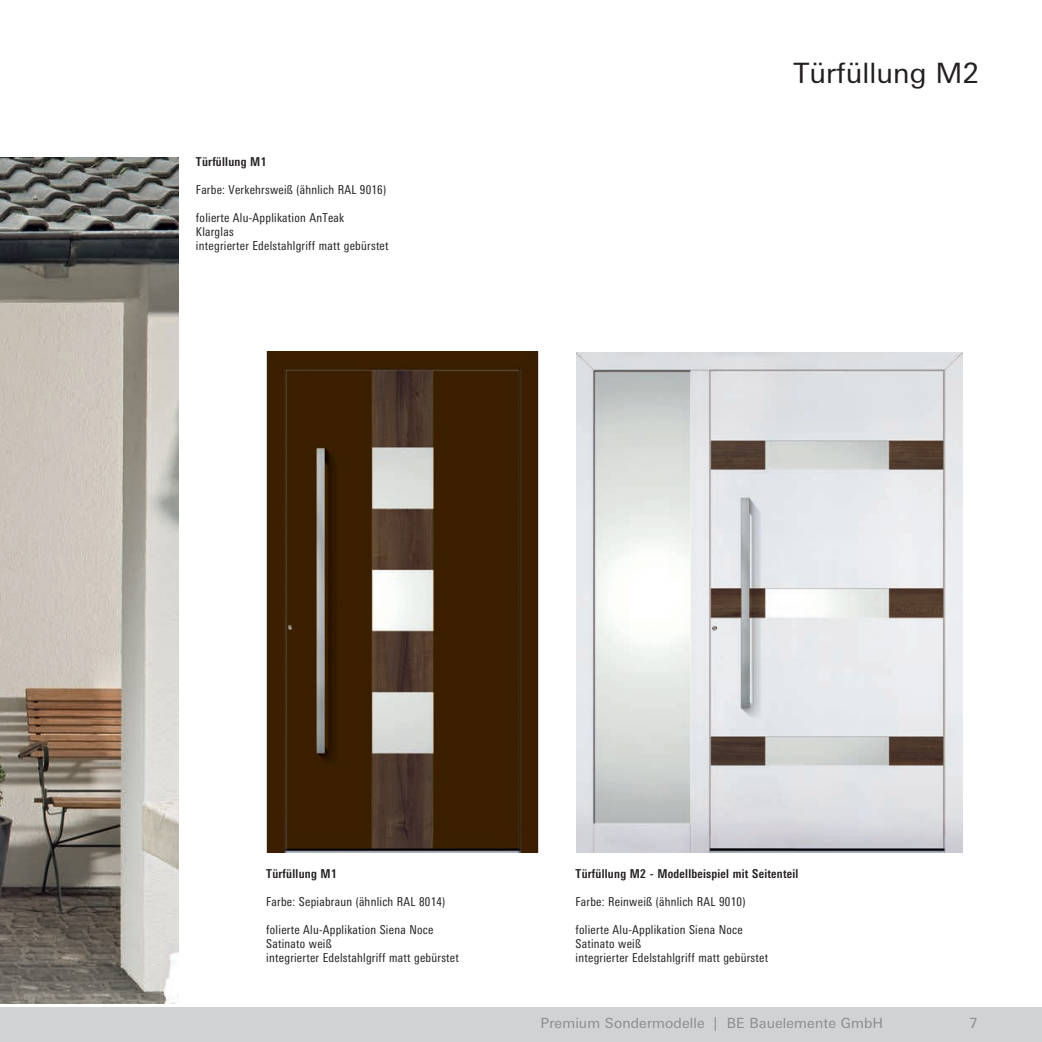
<style>
.page{position:relative;width:1042px;height:1042px;background:#fff}
.page>*{position:absolute;margin:0;border:0;box-sizing:border-box;transform-origin:0 0}
.t1{font:28px "LT Univers Basic";color:#231f20}
.t2{font:14px "LT Univers Basic";letter-spacing:.01em;color:#8a8c8f}
.t3{font:condensed 12.25px/14px "LT Univers";letter-spacing:.02em;color:#231f20}
.t4{font:700 condensed 12.25px "LT Univers";letter-spacing:.02em;color:#231f20}
</style>
<div class="page">
<div style="left:0;top:1007px;width:1042px;height:35px;background:#d1d2d4"></div>
<img style="left:267px;top:352px;width:271px;height:500px">
<img style="left:0;top:158px;width:179px;height:846px">
<img style="left:576px;top:352px;width:387px;height:500px">
<p class="t4" style="left:196px;top:155px;width:72px">Türfüllung M1</p>
<p class="t3" style="left:196px;top:183px;width:192px">Farbe: Verkehrsweiß (ähnlich RAL 9016)</p>
<p class="t3" style="left:196px;top:211px;width:194px">folierte Alu-Applikation AnTeak<br>Klarglas<br>integrierter Edelstahlgriff matt gebürstet</p>
<h1 class="t1" style="left:793px;top:57px;width:187px">Türfüllung M2</h1>
<p class="t4" style="left:266px;top:866px;width:72px">Türfüllung M1</p>
<p class="t3" style="left:266px;top:895px;width:181px">Farbe: Sepiabraun (ähnlich RAL 8014)</p>
<p class="t3" style="left:266px;top:923px;width:194px">folierte Alu-Applikation Siena Noce<br>Satinato weiß<br>integrierter Edelstahlgriff matt gebürstet</p>
<p class="t4" style="left:575px;top:866px;width:224px">Türfüllung M2 - Modellbeispiel mit Seitenteil</p>
<p class="t3" style="left:575px;top:895px;width:171px">Farbe: Reinweiß (ähnlich RAL 9010)</p>
<p class="t3" style="left:575px;top:923px;width:194px">folierte Alu-Applikation Siena Noce<br>Satinato weiß<br>integrierter Edelstahlgriff matt gebürstet</p>
<p class="t2" style="left:540px;top:1015px;width:344px">Premium Sondermodelle | BE Bauelemente GmbH</p>
<p class="t2" style="left:969px;top:1015px;width:10px">7</p>
</div>
